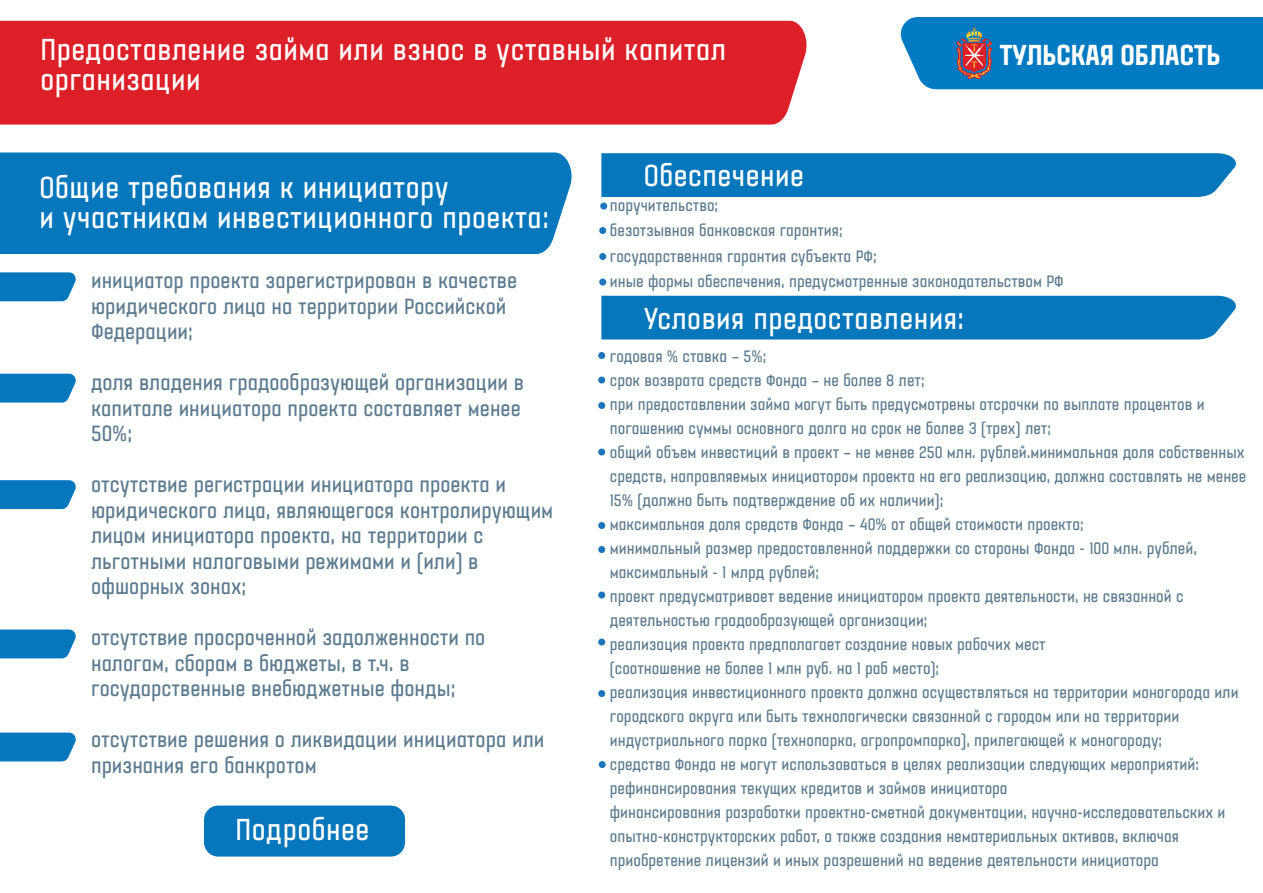
<style>
.page{position:relative;width:1263px;height:893px;background:#fff}
.page>*{position:absolute;margin:0;border:0;box-sizing:border-box;transform-origin:0 0}
.t1{font:700 33px/30px "Gubia";letter-spacing:.015em;color:#fff}
.t2{font:900 31.5px "Gubia";color:#fff}
.t3{font:700 24px/25.5px "Gubia";color:#5d7b90}
.t4{font:700 18px/24px "Gubia";color:#5d7b90}
</style>
<div class="page">
<div style="left:204px;top:806px;width:201px;height:51px;background:#0677bd;border-radius:14px"></div>
<svg style="left:901px;top:17px;width:362px;height:72px;background:#0f7bbe"></svg>
<div style="left:0;top:21px;width:807px;height:104px;background:#dd2028"></div>
<svg style="left:0;top:272px;width:76px;height:29px;background:#167fc1"></svg>
<svg style="left:0;top:374px;width:76px;height:29px;background:#1680c1"></svg>
<svg style="left:0;top:480px;width:76px;height:29px;background:#147fc0"></svg>
<svg style="left:0;top:629px;width:76px;height:29px;background:#1680c1"></svg>
<div style="left:0;top:733px;width:76px;height:28px;background:#0677bd"></div>
<div style="left:0;top:152px;width:572px;height:102px;background:#0677bd"></div>
<div style="left:601px;top:153px;width:635px;height:44px;background:#0677bd"></div>
<div style="left:601px;top:296px;width:635px;height:44px;background:#0677bd"></div>
<div style="left:600px;top:203px;width:7px;height:6px;background:#1c75bc;border-radius:50%"></div>
<div style="left:599px;top:227px;width:7px;height:7px;background:#1c75bc;border-radius:50%"></div>
<div style="left:599px;top:253px;width:7px;height:7px;background:#1c75bc;border-radius:50%"></div>
<div style="left:599px;top:279px;width:7px;height:6px;background:#1c75bc;border-radius:50%"></div>
<div style="left:598px;top:352px;width:7px;height:7px;background:#1c75bc;border-radius:50%"></div>
<div style="left:598px;top:377px;width:7px;height:6px;background:#1c75bc;border-radius:50%"></div>
<div style="left:598px;top:402px;width:7px;height:7px;background:#1c75bc;border-radius:50%"></div>
<div style="left:598px;top:449px;width:7px;height:6px;background:#1c75bc;border-radius:50%"></div>
<div style="left:598px;top:522px;width:7px;height:7px;background:#1c75bc;border-radius:50%"></div>
<div style="left:598px;top:546px;width:7px;height:7px;background:#1c75bc;border-radius:50%"></div>
<div style="left:598px;top:592px;width:7px;height:6px;background:#1c75bc;border-radius:50%"></div>
<div style="left:598px;top:639px;width:7px;height:6px;background:#1c75bc;border-radius:50%"></div>
<div style="left:598px;top:690px;width:7px;height:7px;background:#1c75bc;border-radius:50%"></div>
<div style="left:599px;top:761px;width:7px;height:7px;background:#1c75bc;border-radius:50%"></div>
<h1 class="t1" style="left:40px;top:33px;width:687px">Предоставление займа или взнос в уставный капитал</h1>
<h2 class="t2" style="left:1000px;top:33px;width:222px">ТУЛЬСКАЯ ОБЛАСТЬ</h2>
<h1 class="t1" style="left:40px;top:63px;width:162px">организации</h1>
<h1 class="t1" style="left:40px;top:171px;width:511px">Общие требования к инициатору<br>и участникам инвестиционного проекта:</h1>
<h1 class="t1" style="left:644px;top:160px;width:162px">Обеспечение</h1>
<p class="t4" style="left:610px;top:192px;width:455px;line-height:25.5px">поручительство;<br>безотзывная банковская гарантия;<br>государственная гарантия субъекта РФ;<br>иные формы обеспечения, предусмотренные законодательством РФ</p>
<h3 class="t3" style="left:91px;top:267px;width:428px">инициатор проекта зарегистрирован в качестве юридического лица на территории Российской<br>Федерации;</h3>
<h3 class="t3" style="left:91px;top:369px;width:434px">доля владения градообразующей организации в капитале инициатора проекта составляет менее<br>50%;</h3>
<h3 class="t3" style="left:91px;top:471px;width:464px">отсутствие регистрации инициатора проекта и юридического лица, являющегося контролирующим лицом инициатора проекта, на территории с льготными налоговыми режимами и (или) в офшорных зонах;</h3>
<h3 class="t3" style="left:91px;top:624px;width:396px">отсутствие просроченной задолженности по налогам, сборам в бюджеты, в т.ч. в государственные внебюджетные фонды;</h3>
<h3 class="t3" style="left:91px;top:726px;width:455px">отсутствие решения о ликвидации инициатора или признания его банкротом</h3>
<h1 class="t1" style="left:644px;top:302px;width:322px">Условия предоставления:</h1>
<p class="t4" style="left:610px;top:344px;width:638px">годовая % ставка – 5%;<br>срок возврата средств Фонда – не более 8 лет;<br>при предоставлении займа могут быть предусмотрены отсрочки по выплате процентов и погашению суммы основного долга на срок не более 3 (трех) лет;<br>общий объем инвестиций в проект – не менее 250 млн. рублей.минимальная доля собственных средств, направляемых инициатором проекта на его реализацию, должна составлять не менее 15% (должно быть подтверждение об их наличии);<br>максимальная доля средств Фонда – 40% от общей стоимости проекта;<br>минимальный размер предоставленной поддержки со стороны Фонда - 100 млн. рублей, максимальный - 1 млрд рублей;<br>проект предусматривает ведение инициатором проекта деятельности, не связанной с деятельностью градообразующей организации;<br>реализация проекта предполагает создание новых рабочих мест<br>(соотношение не более 1 млн руб. на 1 раб место);<br>реализация инвестиционного проекта должна осуществляться на территории моногорода или городского округа или быть технологически связанной с городом или на территории индустриального парка (технопарка, агропромпарка), прилегающей к моногороду;<br>средства Фонда не могут использоваться в целях реализации следующих мероприятий: рефинансирования текущих кредитов и займов инициатора<br>финансирования разработки проектно-сметной документации, научно-исследовательских и опытно-конструкторских работ, а также создания нематериальных активов, включая приобретение лицензий и иных разрешений на ведение деятельности инициатора</p>
<h1 class="t1" style="left:236px;top:814px;width:135px">Подробнее</h1>
</div>
